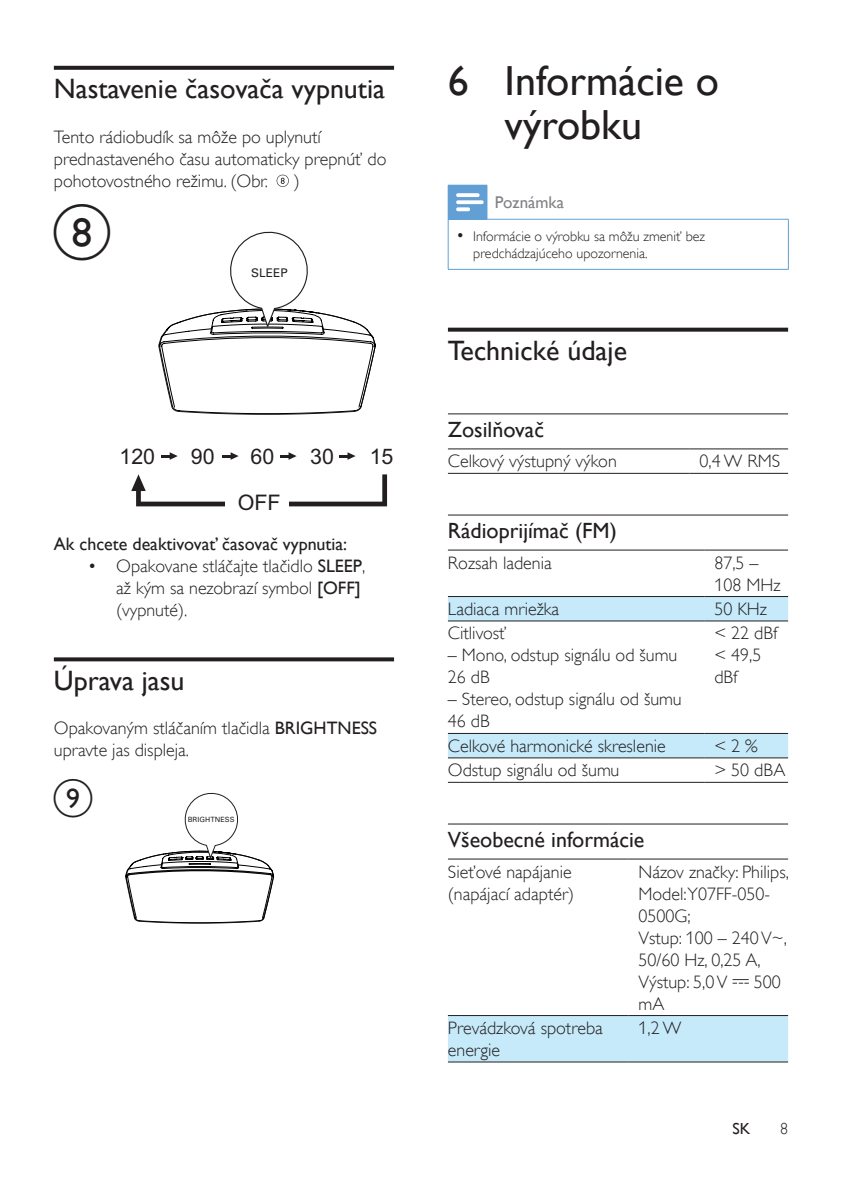
<style>
.page{position:relative;width:842px;height:1191px;background:#fff}
.page>*{position:absolute;margin:0;border:0;box-sizing:border-box;transform-origin:0 0}
.heading1{font:42px/44px "Gill Sans Alt One WGL";color:#231f20;text-align:center}
.heading2{font:28px "Gill Sans Alt One WGL";color:#231f20}
.heading3{font:22px "Gill Sans Alt One WGL";color:#231f20}
.t1{font:21.4px "Arial";color:#231f20}
.Body_Text{font:18px/22px "Gill Sans Alt One WGL Light";color:#231f20}
.Body_Text-2{font:18px "Gill Sans Alt One WGL";color:#231f20}
.notes-caption-paragr{font:17px "Gill Sans Alt One WGL";color:#808285}
.language_indication{font:16px "Gill Sans Alt One WGL";color:#231f20}
.t2{font:16px "Gill Sans Alt One WGL Light";color:#231f20}
.t3{font:14px/17px "Gill Sans Alt One WGL Light";color:#231f20}
.t4{font:12px "Univers";letter-spacing:.01em;color:#231f20}
.t5{font:7.2px "Univers";letter-spacing:.01em;color:#231f20}
.s1{font-family:"Gill Sans Alt One WGL"}
.s2{font-size:17px}
</style>
<div class="page">
<svg style="left:54px;top:66px;width:340px;height:4px"></svg>
<svg style="left:54px;top:657px;width:340px;height:4px"></svg>
<svg style="left:277px;top:175px;width:12px;height:12px"></svg>
<svg style="left:131px;top:474px;width:256px;height:32px"></svg>
<svg style="left:161px;top:452px;width:17px;height:8px"></svg>
<svg style="left:222px;top:452px;width:17px;height:8px"></svg>
<svg style="left:280px;top:452px;width:17px;height:8px"></svg>
<svg style="left:339px;top:452px;width:17px;height:8px"></svg>
<div style="left:225px;top:498px;width:64px;height:11px;background:#fff"></div>
<svg style="left:158px;top:231px;width:218px;height:184px"></svg>
<svg style="left:125px;top:792px;width:149px;height:131px"></svg>
<svg style="left:448px;top:328px;width:340px;height:4px"></svg>
<hr style="left:448px;top:413px;width:340px;height:1px;background:#231f20">
<hr style="left:448px;top:514px;width:340px;height:1px;background:#231f20">
<hr style="left:448px;top:823px;width:340px;height:1px;background:#231f20">
<div style="left:448px;top:185px;width:39px;height:34px;background:#629fd5"></div>
<hr style="left:448px;top:219px;width:1px;height:50px;background:#629fd5">
<hr style="left:788px;top:219px;width:1px;height:50px;background:#629fd5">
<hr style="left:448px;top:269px;width:39px;height:1px;background:#629fd5">
<hr style="left:487px;top:269px;width:302px;height:1px;background:#629fd5">
<hr style="left:487px;top:185px;width:1px;height:34px;background:#629fd5">
<hr style="left:487px;top:219px;width:302px;height:1px;background:#629fd5">
<svg style="left:456px;top:193px;width:28px;height:18px"></svg>
<hr style="left:448px;top:448px;width:241px;height:1px;background:#231f20">
<hr style="left:689px;top:448px;width:99px;height:1px;background:#231f20">
<hr style="left:448px;top:473px;width:241px;height:1px;background:#231f20">
<hr style="left:689px;top:473px;width:99px;height:1px;background:#231f20">
<svg style="left:448px;top:597px;width:340px;height:160px"></svg>
<hr style="left:448px;top:549px;width:256px;height:1px;background:#231f20">
<hr style="left:704px;top:549px;width:84px;height:1px;background:#231f20">
<hr style="left:448px;top:596px;width:256px;height:1px;background:#231f20">
<hr style="left:704px;top:596px;width:84px;height:1px;background:#231f20">
<hr style="left:448px;top:620px;width:256px;height:1px;background:#231f20">
<hr style="left:704px;top:620px;width:84px;height:1px;background:#231f20">
<hr style="left:448px;top:733px;width:256px;height:1px;background:#231f20">
<hr style="left:704px;top:733px;width:84px;height:1px;background:#231f20">
<hr style="left:448px;top:757px;width:256px;height:1px;background:#231f20">
<hr style="left:704px;top:757px;width:84px;height:1px;background:#231f20">
<hr style="left:448px;top:782px;width:256px;height:1px;background:#231f20">
<hr style="left:704px;top:782px;width:84px;height:1px;background:#231f20">
<div style="left:448px;top:1016px;width:340px;height:45px;background:#c6eafa"></div>
<hr style="left:448px;top:858px;width:180px;height:1px;background:#231f20">
<hr style="left:628px;top:858px;width:160px;height:1px;background:#231f20">
<hr style="left:448px;top:1015px;width:180px;height:1px;background:#231f20">
<hr style="left:628px;top:1015px;width:160px;height:1px;background:#231f20">
<hr style="left:448px;top:1061px;width:180px;height:1px;background:#231f20">
<hr style="left:628px;top:1061px;width:160px;height:1px;background:#231f20">
<svg style="left:733px;top:979px;width:16px;height:5px"></svg>
<p class="heading2" style="left:54px;top:69px;width:333px">Nastavenie časovača vypnutia</p>
<p class="Body_Text" style="left:54px;top:126px;width:334px">Tento rádiobudík sa môže po uplynutí prednastaveného času automaticky prepnúť do pohotovostného režimu. (Obr.</p>
<p class="Body_Text" style="left:294px;top:170px;width:7px">)</p>
<p class="t4" style="left:251px;top:266px;width:38px">SLEEP</p>
<p class="t1" style="left:119px;top:442px;width:37px">120</p>
<p class="t1" style="left:191px;top:442px;width:25px">90</p>
<p class="t1" style="left:250px;top:442px;width:25px">60</p>
<p class="t1" style="left:310px;top:442px;width:25px">30</p>
<p class="t1" style="left:370px;top:442px;width:25px">15</p>
<p class="t1" style="left:238px;top:488px;width:44px">OFF</p>
<p class="Body_Text-2" style="left:54px;top:532px;width:295px">Ak chcete deaktivovať časovač vypnutia:</p>
<p class="Body_Text" style="left:116px;top:555px;width:250px;text-indent:-28px">• Opakovane stláčajte tlačidlo <span class="s1">SLEEP</span>, až kým sa nezobrazí symbol <span class="s1">[OFF] </span>(vypnuté).</p>
<p class="heading2" style="left:54px;top:661px;width:132px">Úprava jasu</p>
<p class="Body_Text" style="left:54px;top:717px;width:325px">Opakovaným stláčaním tlačidla <span class="s1">BRIGHTNESS </span>upravte jas displeja.</p>
<p class="t5" style="left:188px;top:815px;width:48px">BRIGHTNESS</p>
<p class="heading1" style="left:448px;top:58px;width:272px">6 Informácie o výrobku</p>
<p class="notes-caption-paragr" style="left:495px;top:191px;width:70px">Poznámka</p>
<p class="t3" style="left:473px;top:228px;width:233px;text-indent:-17px"><span class="s2">•</span> Informácie o výrobku sa môžu zmeniť bez predchádzajúceho upozornenia.</p>
<p class="heading2" style="left:448px;top:331px;width:181px">Technické údaje</p>
<p class="heading3" style="left:448px;top:414px;width:98px">Zosilňovač</p>
<p class="Body_Text" style="left:448px;top:450px;width:170px">Celkový výstupný výkon</p>
<p class="Body_Text" style="left:699px;top:450px;width:82px">0,4 W RMS</p>
<p class="heading3" style="left:448px;top:516px;width:170px">Rádioprijímač (FM)</p>
<p class="Body_Text" style="left:448px;top:551px;width:105px">Rozsah ladenia</p>
<p class="Body_Text" style="left:714px;top:551px;width:68px">87,5 –<br>108 MHz</p>
<p class="Body_Text" style="left:448px;top:598px;width:113px">Ladiaca mriežka</p>
<p class="Body_Text" style="left:714px;top:598px;width:54px">50 KHz</p>
<p class="Body_Text" style="left:448px;top:622px;width:60px">Citlivosť</p>
<p class="Body_Text" style="left:448px;top:644px;width:231px">– Mono, odstup signálu od šumu<br>26 dB</p>
<p class="Body_Text" style="left:448px;top:688px;width:235px">– Stereo, odstup signálu od šumu<br>46 dB</p>
<p class="Body_Text" style="left:714px;top:622px;width:64px">&lt; 22 dBf</p>
<p class="Body_Text" style="left:714px;top:644px;width:49px">&lt; 49,5 dBf</p>
<p class="Body_Text" style="left:448px;top:735px;width:219px">Celkové harmonické skreslenie</p>
<p class="Body_Text" style="left:714px;top:735px;width:45px">&lt; 2 %</p>
<p class="Body_Text" style="left:448px;top:759px;width:173px">Odstup signálu od šumu</p>
<p class="Body_Text" style="left:714px;top:759px;width:72px">&gt; 50 dBA</p>
<p class="heading3" style="left:448px;top:824px;width:198px">Všeobecné informácie</p>
<p class="Body_Text" style="left:448px;top:860px;width:128px">Sieťové napájanie (napájací adaptér)</p>
<p class="Body_Text" style="left:638px;top:860px;width:152px">Názov značky: Philips,</p>
<p class="Body_Text" style="left:638px;top:882px;width:133px">Model:Y07FF-050-<br>0500G;</p>
<p class="Body_Text" style="left:638px;top:926px;width:150px">Vstup: 100 – 240V~,<br>50/60 Hz, 0,25 A,</p>
<p class="Body_Text" style="left:638px;top:970px;width:91px">Výstup: 5,0V</p>
<p class="Body_Text" style="left:754px;top:970px;width:28px">500</p>
<p class="Body_Text" style="left:638px;top:992px;width:27px">mA</p>
<p class="Body_Text" style="left:448px;top:1017px;width:156px">Prevádzková spotreba energie</p>
<p class="Body_Text" style="left:638px;top:1017px;width:44px">1,2 W</p>
<p class="language_indication" style="left:732px;top:1118px;width:19px">SK</p>
<p class="t2" style="left:780px;top:1118px;width:9px">8</p>
</div>
